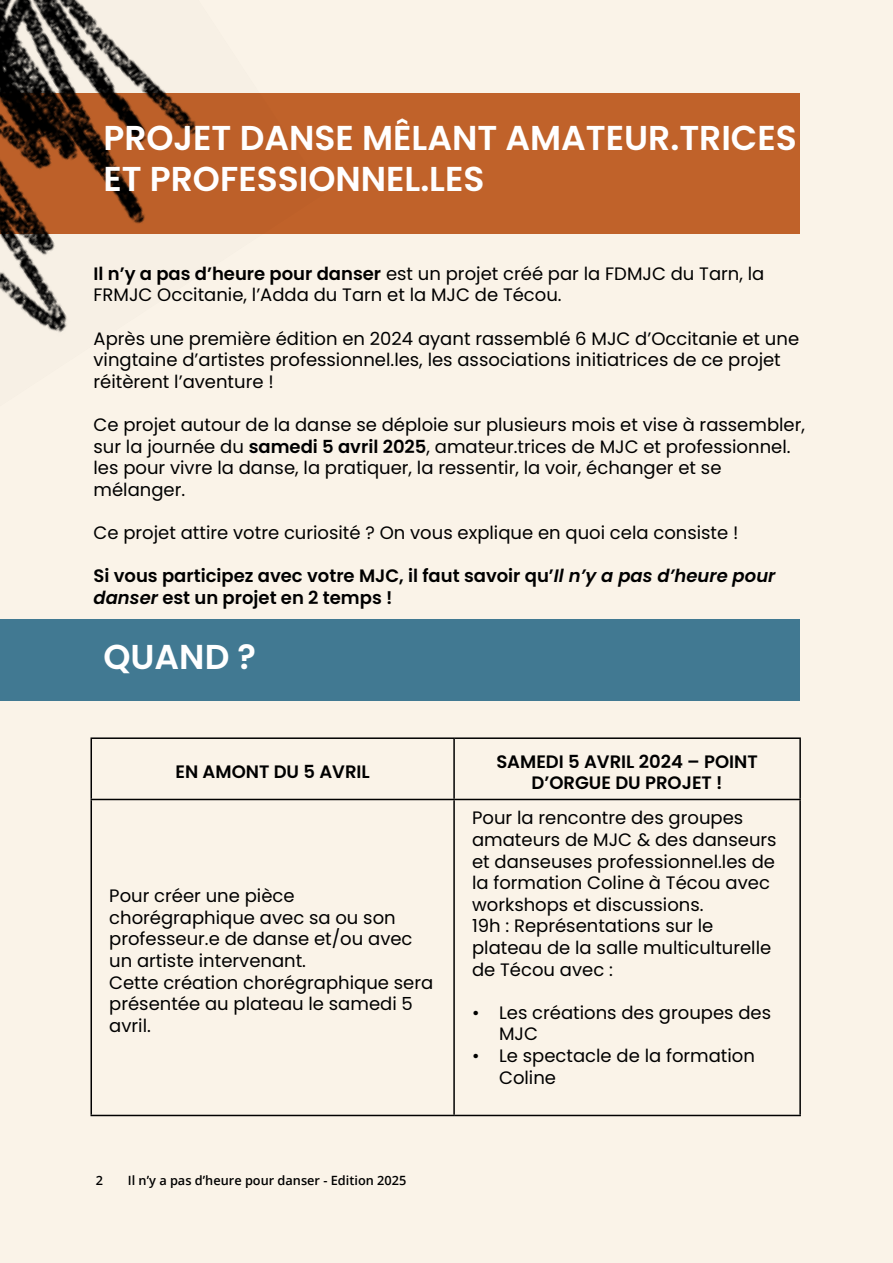
<style>
.page{position:relative;width:893px;height:1263px;background:#faf3e8}
.page>*{position:absolute;margin:0;border:0;box-sizing:border-box;transform-origin:0 0}
.t1{font:600 34.5px/41.4px "Poppins";color:#fff}
.t2{font:18px/21.6px "Poppins";color:#000}
.t3{font:600 18px/21.6px "Poppins";color:#000}
.t4{font:600 12.75px "Open Sans";color:#000}
.s1{font-weight:600}
.s2{font-style:italic}
</style>
<div class="page">
<div style="left:0;top:94px;width:799px;height:140px;background:#c0622a"></div>
<div style="left:0;top:619px;width:799px;height:82px;background:#417992"></div>
<img style="left:0;top:0;width:325px;height:333px">
<hr style="left:91px;top:737px;width:363px;height:2px;background:#000">
<hr style="left:91px;top:739px;width:1px;height:60px;background:#000">
<hr style="left:454px;top:737px;width:347px;height:2px;background:#000">
<hr style="left:453px;top:739px;width:2px;height:60px;background:#000">
<hr style="left:799px;top:739px;width:2px;height:60px;background:#000">
<hr style="left:91px;top:799px;width:363px;height:1px;background:#000">
<hr style="left:91px;top:800px;width:1px;height:315px;background:#000">
<hr style="left:454px;top:799px;width:347px;height:1px;background:#000">
<hr style="left:453px;top:800px;width:2px;height:315px;background:#000">
<hr style="left:799px;top:800px;width:2px;height:315px;background:#000">
<hr style="left:91px;top:1115px;width:363px;height:1px;background:#000">
<hr style="left:454px;top:1115px;width:347px;height:1px;background:#000">
<h1 class="t1" style="left:103px;top:117px;width:695px">PROJET DANSE MÊLANT AMATEUR.TRICES<br>ET PROFESSIONNEL.LES</h1>
<p class="t2" style="left:94px;top:263px;width:672px"><span class="s1">Il n’y a pas d’heure pour danser</span> est un projet créé par la FDMJC du Tarn, la<br>FRMJC Occitanie, l’Adda du Tarn et la MJC de Técou.</p>
<p class="t2" style="left:94px;top:327px;width:707px">Après une première édition en 2024 ayant rassemblé 6 MJC d’Occitanie et une vingtaine d’artistes professionnel.les, les associations initiatrices de ce projet réitèrent l’aventure !</p>
<p class="t2" style="left:94px;top:414px;width:713px">Ce projet autour de la danse se déploie sur plusieurs mois et vise à rassembler, sur la journée du <span class="s1">samedi 5 avril 2025</span>, amateur.trices de MJC et professionnel. les pour vivre la danse, la pratiquer, la ressentir, la voir, échanger et se mélanger.</p>
<p class="t2" style="left:94px;top:522px;width:646px">Ce projet attire votre curiosité ? On vous explique en quoi cela consiste !</p>
<p class="t3" style="left:94px;top:565px;width:683px">Si vous participez avec votre MJC, il faut savoir qu’<span class="s2">Il n’y a pas d’heure pour danser</span> est un projet en 2 temps !</p>
<h1 class="t1" style="left:103px;top:636px;width:154px">QUAND ?</h1>
<p class="t3" style="left:176px;top:761px;width:196px">EN AMONT DU 5 AVRIL</p>
<p class="t3" style="left:496px;top:750px;width:263px;text-align:center">SAMEDI 5 AVRIL 2024 – POINT<br>D’ORGUE DU PROJET !</p>
<p class="t2" style="left:109px;top:885px;width:326px">Pour créer une pièce chorégraphique avec sa ou son professeur.e de danse et/ou avec un artiste intervenant.<br>Cette création chorégraphique sera présentée au plateau le samedi 5 avril.</p>
<p class="t4" style="left:96px;top:1171px;width:9px">2</p>
<p class="t4" style="left:128px;top:1171px;width:280px">Il n’y a pas d’heure pour danser - Edition 2025</p>
<p class="t2" style="left:472px;top:807px;width:306px">Pour la rencontre des groupes amateurs de MJC &amp; des danseurs et danseuses professionnel.les de la formation Coline à Técou avec workshops et discussions.<br>19h : Représentations sur le plateau de la salle multiculturelle de Técou avec :</p>
<p class="t2" style="left:499px;top:1002px;width:274px;text-indent:-27px">• Les créations des groupes des<br>MJC</p>
<p class="t2" style="left:499px;top:1045px;width:257px;text-indent:-27px">• Le spectacle de la formation<br>Coline</p>
</div>
